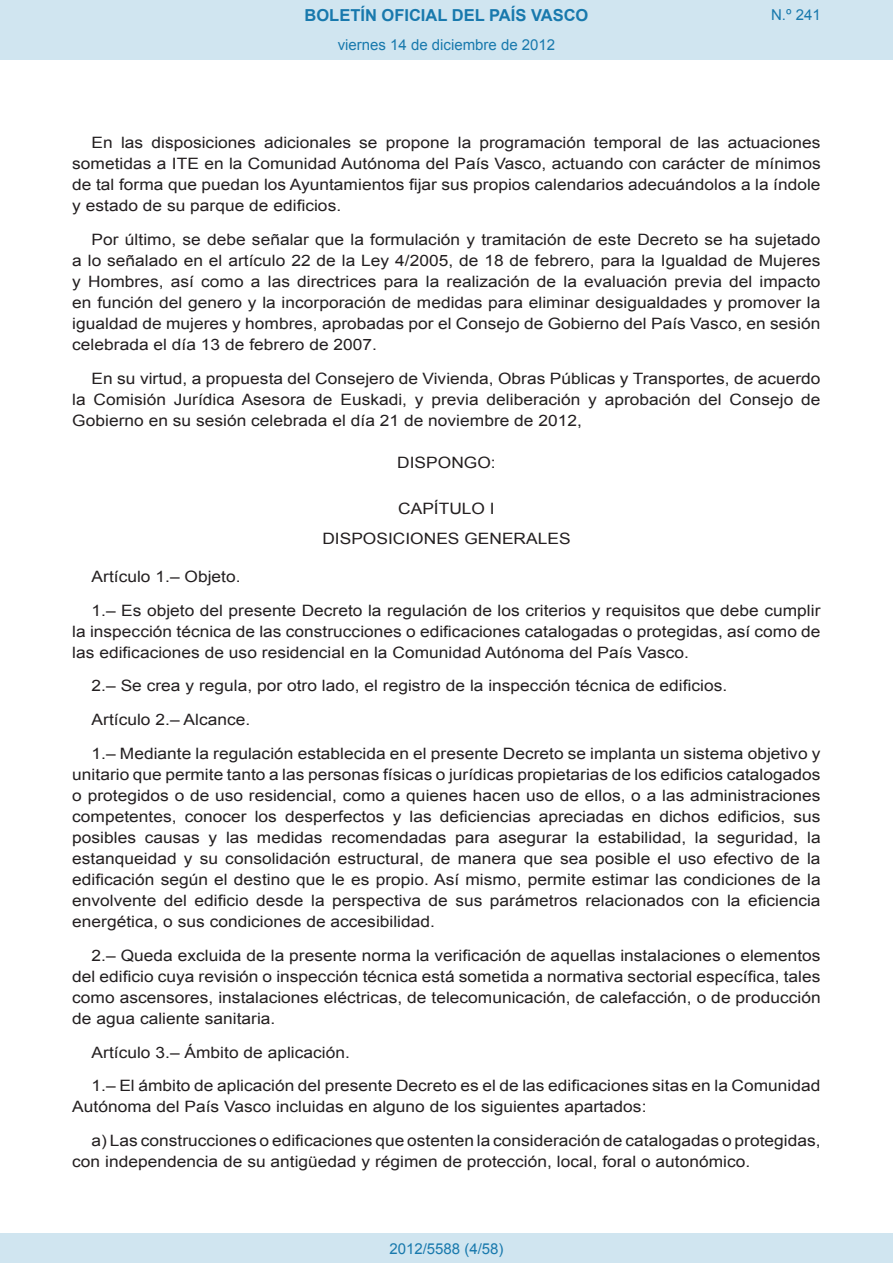
<style>
.page{position:relative;width:893px;height:1263px;background:#fff}
.page>*{position:absolute;margin:0;border:0;box-sizing:border-box;transform-origin:0 0}
.t1{font:700 16.5px "Arial";color:#1879ad}
.BOPVDetalle{font:15.6px/21px "Arial";color:#231f20;text-align:justify;scale:1.11 1}
.BOPVClave{font:15.6px "Arial";color:#231f20;scale:1.11 1}
.BOPVClaveSin{font:15.6px "Arial";color:#231f20;scale:1.11 1}
.Paginacion_Centro{font:15px "Arial";color:#1879ad}
</style>
<div class="page">
<div style="left:0;top:0;width:893px;height:60px;background:#d0e5f0"></div>
<div style="left:0;top:1233px;width:893px;height:30px;background:#d0e5f0"></div>
<p class="t1" style="left:305px;top:4px;width:285px">BOLETÍN OFICIAL DEL PAÍS VASCO</p>
<p class="Paginacion_Centro" style="left:338px;top:35px;width:219px">viernes 14 de diciembre de 2012</p>
<p class="Paginacion_Centro" style="left:771px;top:5px;width:51px">N.º 241</p>
<p class="BOPVDetalle" style="left:72px;top:132px;width:676px;text-indent:19px">En las disposiciones adicionales se propone la programación temporal de las actuaciones sometidas a ITE en la Comunidad Autónoma del País Vasco, actuando con carácter de mínimos de tal forma que puedan los Ayuntamientos fijar sus propios calendarios adecuándolos a la índole y estado de su parque de edificios.</p>
<p class="BOPVDetalle" style="left:72px;top:229px;width:676px;text-indent:19px">Por último, se debe señalar que la formulación y tramitación de este Decreto se ha sujetado a lo señalado en el artículo 22 de la Ley 4/2005, de 18 de febrero, para la Igualdad de Mujeres y Hombres, así como a las directrices para la realización de la evaluación previa del impacto en función del genero y la incorporación de medidas para eliminar desigualdades y promover la igualdad de mujeres y hombres, aprobadas por el Consejo de Gobierno del País Vasco, en sesión celebrada el día 13 de febrero de 2007.</p>
<p class="BOPVDetalle" style="left:72px;top:368px;width:676px;text-indent:19px">En su virtud, a propuesta del Consejero de Vivienda, Obras Públicas y Transportes, de acuerdo la Comisión Jurídica Asesora de Euskadi, y previa deliberación y aprobación del Consejo de Gobierno en su sesión celebrada el día 21 de noviembre de 2012,</p>
<p class="BOPVClave" style="left:397px;top:452px;width:90px">DISPONGO:</p>
<p class="BOPVClaveSin" style="left:398px;top:499px;width:89px">CAPÍTULO I</p>
<p class="BOPVClave" style="left:322px;top:528px;width:225px">DISPOSICIONES GENERALES</p>
<p class="BOPVDetalle" style="left:92px;top:566px;width:136px">Artículo 1.– Objeto.</p>
<p class="BOPVDetalle" style="left:72px;top:600px;width:676px;text-indent:19px">1.– Es objeto del presente Decreto la regulación de los criterios y requisitos que debe cumplir la inspección técnica de las construcciones o edificaciones catalogadas o protegidas, así como de las edificaciones de uso residencial en la Comunidad Autónoma del País Vasco.</p>
<p class="BOPVDetalle" style="left:92px;top:676px;width:574px">2.– Se crea y regula, por otro lado, el registro de la inspección técnica de edificios.</p>
<p class="BOPVDetalle" style="left:92px;top:709px;width:144px">Artículo 2.– Alcance.</p>
<p class="BOPVDetalle" style="left:72px;top:743px;width:676px;text-indent:19px">1.– Mediante la regulación establecida en el presente Decreto se implanta un sistema objetivo y unitario que permite tanto a las personas físicas o jurídicas propietarias de los edificios catalogados o protegidos o de uso residencial, como a quienes hacen uso de ellos, o a las administraciones competentes, conocer los desperfectos y las deficiencias apreciadas en dichos edificios, sus posibles causas y las medidas recomendadas para asegurar la estabilidad, la seguridad, la estanqueidad y su consolidación estructural, de manera que sea posible el uso efectivo de la edificación según el destino que le es propio. Así mismo, permite estimar las condiciones de la envolvente del edificio desde la perspectiva de sus parámetros relacionados con la eficiencia energética, o sus condiciones de accesibilidad.</p>
<p class="BOPVDetalle" style="left:72px;top:945px;width:676px;text-indent:19px">2.– Queda excluida de la presente norma la verificación de aquellas instalaciones o elementos del edificio cuya revisión o inspección técnica está sometida a normativa sectorial específica, tales como ascensores, instalaciones eléctricas, de telecomunicación, de calefacción, o de producción de agua caliente sanitaria.</p>
<p class="BOPVDetalle" style="left:92px;top:1042px;width:234px">Artículo 3.– Ámbito de aplicación.</p>
<p class="BOPVDetalle" style="left:72px;top:1075px;width:675px;text-indent:19px">1.– El ámbito de aplicación del presente Decreto es el de las edificaciones sitas en la Comunidad<br>Autónoma del País Vasco incluidas en alguno de los siguientes apartados:</p>
<p class="BOPVDetalle" style="left:72px;top:1130px;width:676px;text-indent:19px">a) Las construcciones o edificaciones que ostenten la consideración de catalogadas o protegidas, con independencia de su antigüedad y régimen de protección, local, foral o autonómico.</p>
<p class="Paginacion_Centro" style="left:389px;top:1238px;width:116px">2012/5588 (4/58)</p>
</div>
